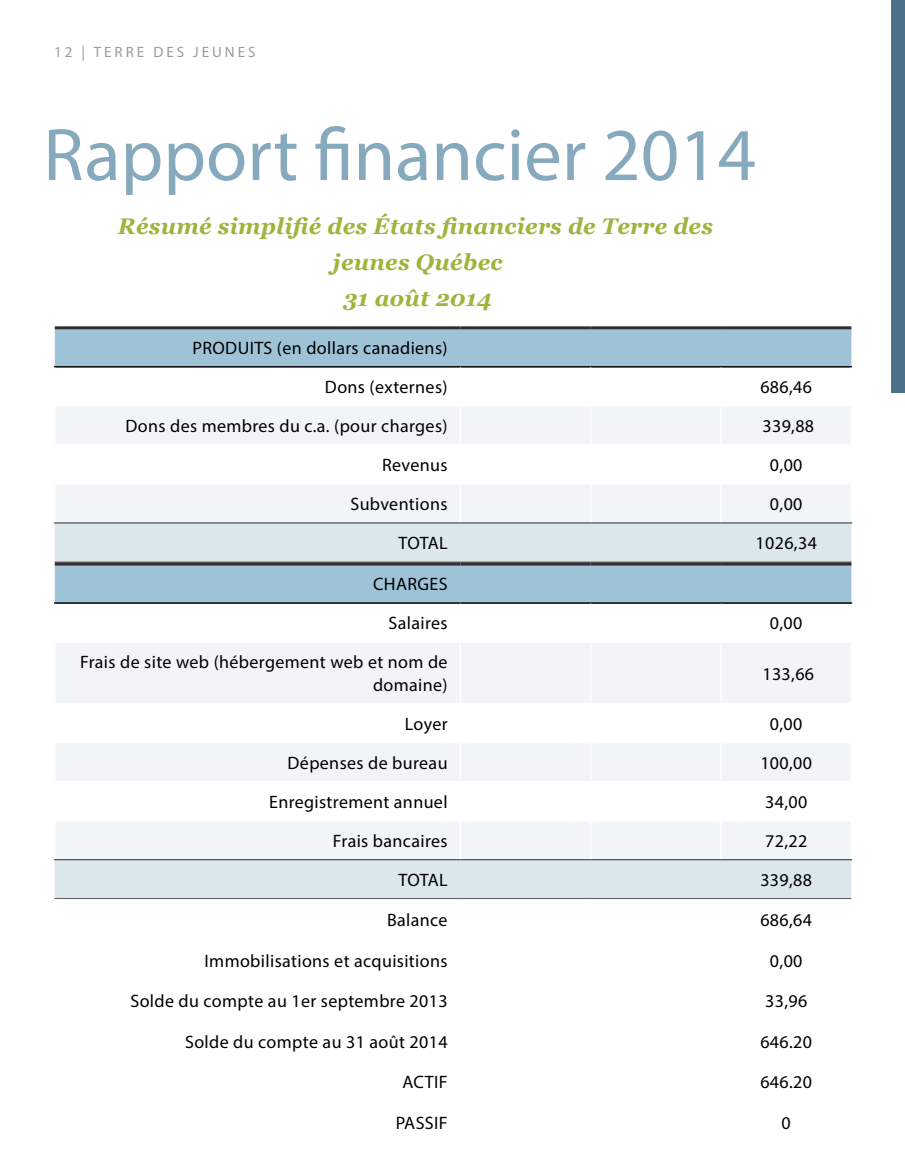
<style>
.page{position:relative;width:905px;height:1175px;background:#fff}
.page>*{position:absolute;margin:0;border:0;box-sizing:border-box;transform-origin:0 0}
.t1{font:75px "Myriad Pro";color:#6894ad}
.t2{font:italic 700 22.5px/36px "Georgia";letter-spacing:.01em;color:#9cb53c;text-align:center}
.t3{font:18px/39px "Myriad Pro";letter-spacing:.02em;color:#000;text-align:right}
.t4{font:15px "Myriad Pro";letter-spacing:.2em;color:#999b9c}
</style>
<div class="page">
<div style="left:891px;top:0;width:13px;height:392px;background:#4a718b"></div>
<div style="left:55px;top:329px;width:796px;height:37px;background:#9ec3d6"></div>
<svg style="left:56px;top:367px;width:794px;height:1px"></svg>
<svg style="left:56px;top:407px;width:794px;height:115px;fill:#f1f5f7"></svg>
<hr style="left:55px;top:326px;width:405px;height:3px;background:#342d30">
<hr style="left:460px;top:326px;width:130px;height:3px;background:#342d30">
<hr style="left:590px;top:326px;width:131px;height:3px;background:#342d30">
<hr style="left:721px;top:326px;width:130px;height:3px;background:#342d30">
<hr style="left:54px;top:366px;width:406px;height:1px;background:#000">
<hr style="left:460px;top:366px;width:130px;height:1px;background:#000">
<hr style="left:590px;top:366px;width:131px;height:1px;background:#000">
<hr style="left:721px;top:366px;width:131px;height:1px;background:#000">
<hr style="left:459px;top:367px;width:2px;height:38px;background:#fff">
<hr style="left:590px;top:367px;width:1px;height:38px;background:#fff">
<hr style="left:720px;top:367px;width:1px;height:38px;background:#fff">
<hr style="left:459px;top:406px;width:2px;height:38px;background:#fff">
<hr style="left:590px;top:406px;width:1px;height:38px;background:#fff">
<hr style="left:720px;top:406px;width:1px;height:38px;background:#fff">
<hr style="left:54px;top:444px;width:406px;height:1px;background:#fff">
<hr style="left:460px;top:444px;width:130px;height:1px;background:#fff">
<hr style="left:459px;top:445px;width:2px;height:38px;background:#fff">
<hr style="left:590px;top:444px;width:131px;height:1px;background:#fff">
<hr style="left:590px;top:445px;width:1px;height:38px;background:#fff">
<hr style="left:721px;top:444px;width:131px;height:1px;background:#fff">
<hr style="left:720px;top:445px;width:1px;height:38px;background:#fff">
<hr style="left:54px;top:483px;width:406px;height:1px;background:#fff">
<hr style="left:460px;top:483px;width:130px;height:1px;background:#fff">
<hr style="left:459px;top:484px;width:2px;height:38px;background:#fff">
<hr style="left:590px;top:483px;width:131px;height:1px;background:#fff">
<hr style="left:590px;top:484px;width:1px;height:38px;background:#fff">
<hr style="left:721px;top:483px;width:131px;height:1px;background:#fff">
<hr style="left:720px;top:484px;width:1px;height:38px;background:#fff">
<hr style="left:54px;top:522px;width:406px;height:1px;background:#342d30">
<hr style="left:460px;top:522px;width:130px;height:1px;background:#342d30">
<hr style="left:590px;top:522px;width:131px;height:1px;background:#342d30">
<hr style="left:721px;top:522px;width:131px;height:1px;background:#342d30">
<svg style="left:55px;top:523px;width:796px;height:79px;background:#bad1de"></svg>
<svg style="left:56px;top:643px;width:794px;height:216px;fill:#f1f5f7"></svg>
<hr style="left:55px;top:562px;width:405px;height:3px;background:#342d30">
<hr style="left:460px;top:562px;width:130px;height:3px;background:#342d30">
<hr style="left:590px;top:562px;width:131px;height:3px;background:#342d30">
<hr style="left:721px;top:562px;width:130px;height:3px;background:#342d30">
<hr style="left:54px;top:602px;width:406px;height:2px;background:#000">
<hr style="left:460px;top:602px;width:130px;height:2px;background:#000">
<hr style="left:590px;top:602px;width:131px;height:2px;background:#000">
<hr style="left:721px;top:602px;width:131px;height:2px;background:#000">
<hr style="left:459px;top:643px;width:2px;height:60px;background:#fff">
<hr style="left:590px;top:643px;width:1px;height:60px;background:#fff">
<hr style="left:720px;top:643px;width:1px;height:60px;background:#fff">
<hr style="left:54px;top:703px;width:406px;height:1px;background:#fff">
<hr style="left:460px;top:703px;width:130px;height:1px;background:#fff">
<hr style="left:459px;top:704px;width:2px;height:38px;background:#fff">
<hr style="left:590px;top:703px;width:131px;height:1px;background:#fff">
<hr style="left:590px;top:704px;width:1px;height:38px;background:#fff">
<hr style="left:721px;top:703px;width:131px;height:1px;background:#fff">
<hr style="left:720px;top:704px;width:1px;height:38px;background:#fff">
<hr style="left:54px;top:742px;width:406px;height:1px;background:#fff">
<hr style="left:460px;top:742px;width:130px;height:1px;background:#fff">
<hr style="left:459px;top:743px;width:2px;height:38px;background:#fff">
<hr style="left:590px;top:742px;width:131px;height:1px;background:#fff">
<hr style="left:590px;top:743px;width:1px;height:38px;background:#fff">
<hr style="left:721px;top:742px;width:131px;height:1px;background:#fff">
<hr style="left:720px;top:743px;width:1px;height:38px;background:#fff">
<hr style="left:459px;top:782px;width:2px;height:38px;background:#fff">
<hr style="left:590px;top:782px;width:1px;height:38px;background:#fff">
<hr style="left:720px;top:782px;width:1px;height:38px;background:#fff">
<hr style="left:459px;top:821px;width:2px;height:38px;background:#fff">
<hr style="left:590px;top:821px;width:1px;height:38px;background:#fff">
<hr style="left:720px;top:821px;width:1px;height:38px;background:#fff">
<hr style="left:54px;top:781px;width:406px;height:1px;background:#fff">
<hr style="left:54px;top:820px;width:406px;height:1px;background:#fff">
<hr style="left:54px;top:859px;width:406px;height:1px;background:#342d30">
<hr style="left:460px;top:781px;width:130px;height:1px;background:#fff">
<hr style="left:460px;top:820px;width:130px;height:1px;background:#fff">
<hr style="left:590px;top:781px;width:131px;height:1px;background:#fff">
<hr style="left:590px;top:820px;width:131px;height:1px;background:#fff">
<hr style="left:721px;top:781px;width:131px;height:1px;background:#fff">
<hr style="left:721px;top:820px;width:131px;height:1px;background:#fff">
<hr style="left:721px;top:859px;width:131px;height:1px;background:#342d30">
<svg style="left:55px;top:859px;width:796px;height:41px;background:#d4dee5"></svg>
<p class="t4" style="left:54px;top:43px;width:203px">12 | TERRE DES JEUNES</p>
<h1 class="t1" style="left:43px;top:109px;width:714px">Rapport financier 2014</h1>
<p class="t2" style="left:118px;top:207px;width:596px">Résumé simplifié des États financiers de Terre des jeunes Québec<br>31 août 2014</p>
<p class="t3" style="left:192px;top:328px;width:256px">PRODUITS (en dollars canadiens)<br>Dons (externes)</p>
<p class="t3" style="left:760px;top:367px;width:53px">686,46</p>
<p class="t3" style="left:125px;top:406px;width:323px">Dons des membres du c.a. (pour charges)</p>
<p class="t3" style="left:762px;top:406px;width:53px">339,88</p>
<p class="t3" style="left:382px;top:445px;width:67px">Revenus</p>
<p class="t3" style="left:770px;top:445px;width:34px">0,00</p>
<p class="t3" style="left:350px;top:484px;width:99px">Subventions</p>
<p class="t3" style="left:770px;top:484px;width:34px">0,00</p>
<p class="t3" style="left:398px;top:523px;width:50px">TOTAL</p>
<p class="t3" style="left:755px;top:523px;width:63px">1026,34</p>
<p class="t3" style="left:373px;top:564px;width:76px">CHARGES<br>Salaires</p>
<p class="t3" style="left:770px;top:603px;width:34px">0,00</p>
<p class="t3" style="left:80px;top:650px;width:369px;line-height:22.5px">Frais de site web (hébergement web et nom de domaine)</p>
<p class="t3" style="left:762px;top:653px;width:53px">133,66</p>
<p class="t3" style="left:405px;top:704px;width:44px">Loyer</p>
<p class="t3" style="left:770px;top:704px;width:34px">0,00</p>
<p class="t3" style="left:287px;top:743px;width:162px">Dépenses de bureau</p>
<p class="t3" style="left:760px;top:743px;width:53px">100,00</p>
<p class="t3" style="left:269px;top:782px;width:180px">Enregistrement annuel</p>
<p class="t3" style="left:765px;top:782px;width:44px">34,00</p>
<p class="t3" style="left:333px;top:821px;width:116px">Frais bancaires</p>
<p class="t3" style="left:765px;top:821px;width:44px">72,22</p>
<p class="t3" style="left:398px;top:860px;width:50px">TOTAL</p>
<p class="t3" style="left:760px;top:860px;width:53px">339,88</p>
<p class="t3" style="left:387px;top:900px;width:62px">Balance</p>
<p class="t3" style="left:760px;top:900px;width:53px">686,64</p>
<p class="t3" style="left:204px;top:940px;width:245px">Immobilisations et acquisitions</p>
<p class="t3" style="left:770px;top:940px;width:34px">0,00</p>
<p class="t3" style="left:130px;top:981px;width:319px">Solde du compte au 1er septembre 2013</p>
<p class="t3" style="left:765px;top:981px;width:44px">33,96</p>
<p class="t3" style="left:185px;top:1021px;width:264px">Solde du compte au 31 août 2014</p>
<p class="t3" style="left:760px;top:1021px;width:53px">646.20</p>
<p class="t3" style="left:402px;top:1062px;width:47px">ACTIF</p>
<p class="t3" style="left:760px;top:1062px;width:53px">646.20</p>
<p class="t3" style="left:396px;top:1103px;width:53px">PASSIF</p>
<p class="t3" style="left:781px;top:1103px;width:11px">0</p>
</div>
